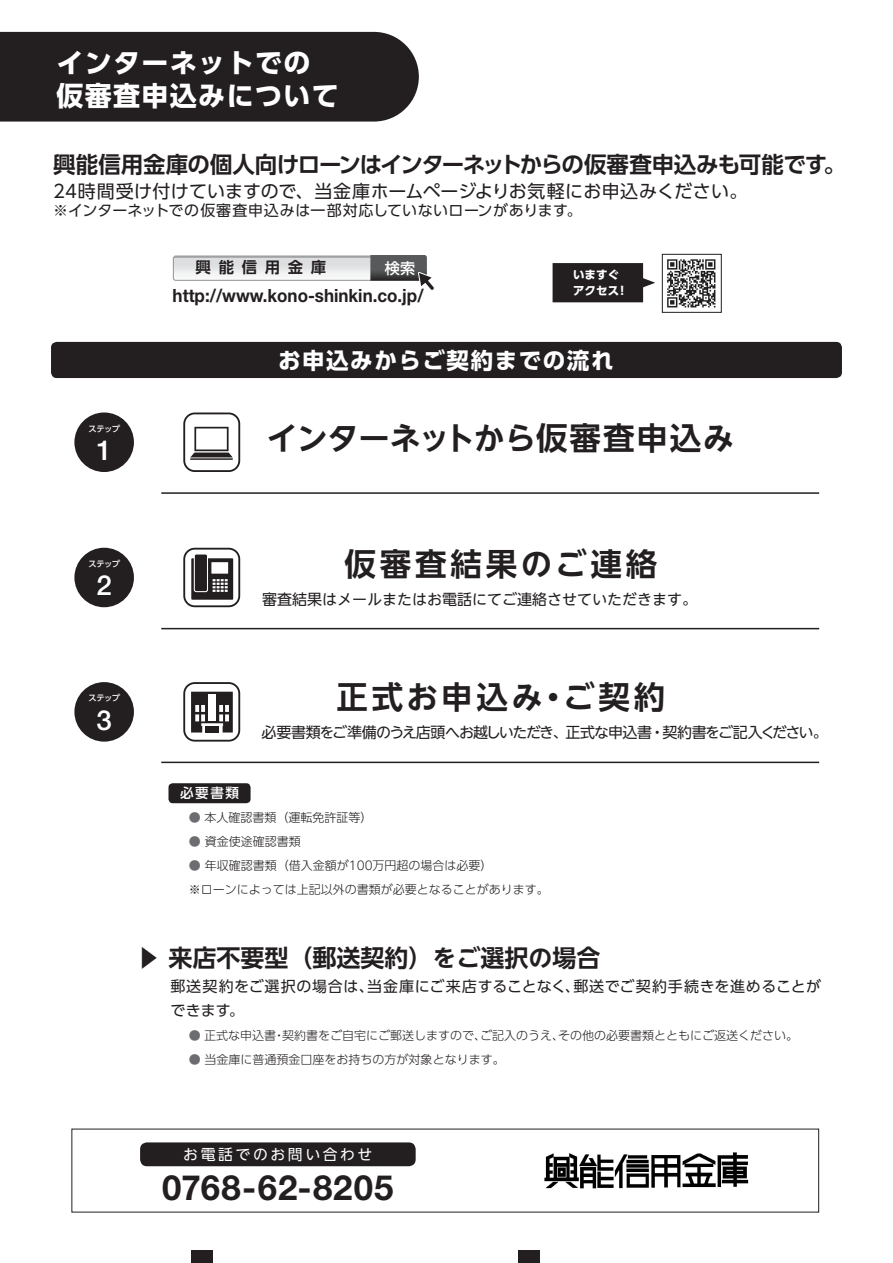
<style>
.page{position:relative;width:893px;height:1263px;background:#fff}
.page>*{position:absolute;margin:0;border:0;box-sizing:border-box;transform-origin:0 0}
.t1{font:700 34.8px "Helvetica Neue LT Std";letter-spacing:.025em;color:#231f20}
.t2{font:700 31.5px "UD Shin Go NT Pro De";letter-spacing:.12em;color:#231f20}
.t3{font:700 31.5px "UD Shin Go NT Pro De";letter-spacing:-.005em;color:#231f20}
.t4{font:500 27.6px "Helvetica Neue LT Std";color:#fff}
.t5{font:700 27px/33px "UD Shin Go Pro";letter-spacing:.05em;color:#fff}
.t6{font:700 24px "UD Shin Go NT Pro De";color:#231f20}
.t7{font:700 22.5px "UD Shin Go Pro De";letter-spacing:-.03em;color:#231f20}
.t8{font:700 22.5px "UD Shin Go Pro";letter-spacing:.07em;color:#fff}
.t9{font:700 18.3px "Helvetica Neue LT Std";color:#231f20;scale:.93 1}
.t10{font:18px "UD Shin Go Pro";letter-spacing:.01em;color:#231f20}
.t11{font:700 15.45px "UD Shin Go Pro De";letter-spacing:.5em;color:#231f20}
.t12{font:500 15.15px "UD Shin Go Pro";color:#fff}
.t13{font:15px/24px "UD Shin Go Pro";letter-spacing:.035em;color:#231f20}
.t14{font:15px "UD Shin Go NT Pro";letter-spacing:-.06em;color:#231f20}
.t15{font:15px "UD Shin Go NT Pro";letter-spacing:-.015em;color:#231f20}
.t16{font:14.85px "UD Shin Go NT Pro";letter-spacing:.175em;color:#fff}
.t17{font:500 13.5px "UD Shin Go Pro";color:#fff}
.t18{font:300 12px/24px "UD Shin Go Pro";color:#231f20}
.t19{font:700 11.55px/15.3px "UD Shin Go Pro";color:#fff}
.t20{font:500 8.25px "UD Shin Go Pro";letter-spacing:-.05em;color:#fff}
.s1{color:#6c6d70}
</style>
<div class="page">
<div style="left:0;top:32px;width:419px;height:90px;background:#231f20"></div>
<div style="left:140px;top:1142px;width:276px;height:24px;background:#231f20;border-radius:7px"></div>
<svg style="left:190px;top:427px;width:43px;height:33px"></svg>
<div style="left:183px;top:412px;width:57px;height:60px;border:2px solid #231f20;border-radius:11px"></div>
<div style="left:183px;top:548px;width:57px;height:59px;border:2px solid #231f20;border-radius:11px"></div>
<svg style="left:191px;top:558px;width:42px;height:42px"></svg>
<div style="left:194px;top:554px;width:13px;height:38px;background:#231f20;border-radius:2px"></div>
<div style="left:194px;top:553px;width:14px;height:39px;border:1px solid #fff;border-radius:2px"></div>
<svg style="left:191px;top:692px;width:42px;height:40px"></svg>
<div style="left:209px;top:694px;width:7px;height:27px;background:#fff"></div>
<div style="left:183px;top:682px;width:57px;height:60px;border:2px solid #231f20;border-radius:11px"></div>
<div style="left:51px;top:342px;width:791px;height:36px;background:#231f20;border-radius:6px"></div>
<div style="left:74px;top:412px;width:60px;height:60px;background:#231f20;border-radius:50%"></div>
<div style="left:74px;top:548px;width:60px;height:59px;background:#231f20;border-radius:50%"></div>
<div style="left:74px;top:682px;width:60px;height:60px;background:#231f20;border-radius:50%"></div>
<hr style="left:161px;top:492px;width:658px;height:2px;background:#231f20">
<svg style="left:553px;top:263px;width:102px;height:39px"></svg>
<hr style="left:161px;top:628px;width:658px;height:1px;background:#231f20">
<hr style="left:161px;top:762px;width:658px;height:1px;background:#231f20">
<svg style="left:173px;top:255px;width:261px;height:35px"></svg>
<div style="left:168px;top:783px;width:83px;height:20px;background:#231f20;border-radius:4px"></div>
<img style="left:667px;top:259px;width:49px;height:49px">
<div style="left:662px;top:254px;width:60px;height:59px;border:1px solid #231f20"></div>
<div style="left:191px;top:1250px;width:22px;height:13px;background:#231f20"></div>
<div style="left:519px;top:1250px;width:21px;height:13px;background:#231f20"></div>
<img style="left:544px;top:1153px;width:205px;height:36px">
<h3 class="t5" style="left:57px;top:46px;width:284px">インターネットでの仮審査申込みについて</h3>
<h3 class="t7" style="left:53px;top:146px;width:794px">興能信用金庫の個人向けローンはインターネットからの仮審査申込みも可能です。</h3>
<h3 class="t10" style="left:53px;top:177px;width:696px">24時間受け付けていますので、当金庫ホームページよりお気軽にお申込みください。</h3>
<p class="t13" style="left:53px;top:198px;width:530px">※インターネットでの仮審査申込みは一部対応していないローンがあります。</p>
<p class="t11" style="left:196px;top:255px;width:132px">興能信用金庫</p>
<p class="t12" style="left:385px;top:256px;width:32px">検索</p>
<h3 class="t9" style="left:173px;top:284px;width:271px">http://www.kono-shinkin.co.jp/</h3>
<p class="t19" style="left:573px;top:267px;width:56px">いますぐアクセス！</p>
<p class="t20" style="left:88px;top:422px;width:33px">ステップ</p>
<h3 class="t4" style="left:96px;top:434px;width:17px">1</h3>
<h3 class="t8" style="left:278px;top:342px;width:337px">お申込みからご契約までの流れ</h3>
<h2 class="t3" style="left:267px;top:413px;width:469px">インターネットから仮審査申込み</h2>
<p class="t20" style="left:88px;top:557px;width:33px">ステップ</p>
<h3 class="t4" style="left:96px;top:569px;width:17px">2</h3>
<h2 class="t2" style="left:345px;top:538px;width:314px">仮審査結果のご連絡</h2>
<p class="t15" style="left:262px;top:587px;width:436px">審査結果はメールまたはお電話にてご連絡させていただきます。</p>
<p class="t20" style="left:88px;top:691px;width:33px">ステップ</p>
<h3 class="t4" style="left:96px;top:703px;width:17px">3</h3>
<h2 class="t2" style="left:337px;top:672px;width:330px">正式お申込み・ご契約</h2>
<p class="t14" style="left:262px;top:720px;width:568px">必要書類をご準備のうえ店頭へお越しいただき、正式な申込書・契約書をご記入ください。</p>
<p class="t17" style="left:180px;top:782px;width:60px">必要書類</p>
<p class="t18" style="left:189px;top:804px;width:185px"><span class="s1">●</span> 本人確認書類（運転免許証等）</p>
<p class="t18" style="left:189px;top:828px;width:113px"><span class="s1">●</span> 資金使途確認書類</p>
<p class="t18" style="left:189px;top:852px;width:362px"><span class="s1">●</span> 年収確認書類（借入金額が100万円超の場合は必要）<br>※ローンによっては上記以外の書類が必要となることがあります。</p>
<h3 class="t6" style="left:136px;top:938px;width:465px">▶ 来店不要型（郵送契約）をご選択の場合</h3>
<p class="t13" style="left:171px;top:974px;width:652px">郵送契約をご選択の場合は、当金庫にご来店することなく、郵送でご契約手続きを進めることができます。</p>
<p class="t18" style="left:189px;top:1023px;width:611px"><span class="s1">●</span> 正式な申込書・契約書をご自宅にご郵送しますので、ご記入のうえ、その他の必要書類とともにご返送ください。</p>
<p class="t18" style="left:189px;top:1047px;width:317px"><span class="s1">●</span> 当金庫に普通預金口座をお持ちの方が対象となります。</p>
<p class="t16" style="left:183px;top:1142px;width:191px">お電話でのお問い合わせ</p>
<h1 class="t1" style="left:162px;top:1166px;width:233px">0768-62-8205</h1>
</div>
